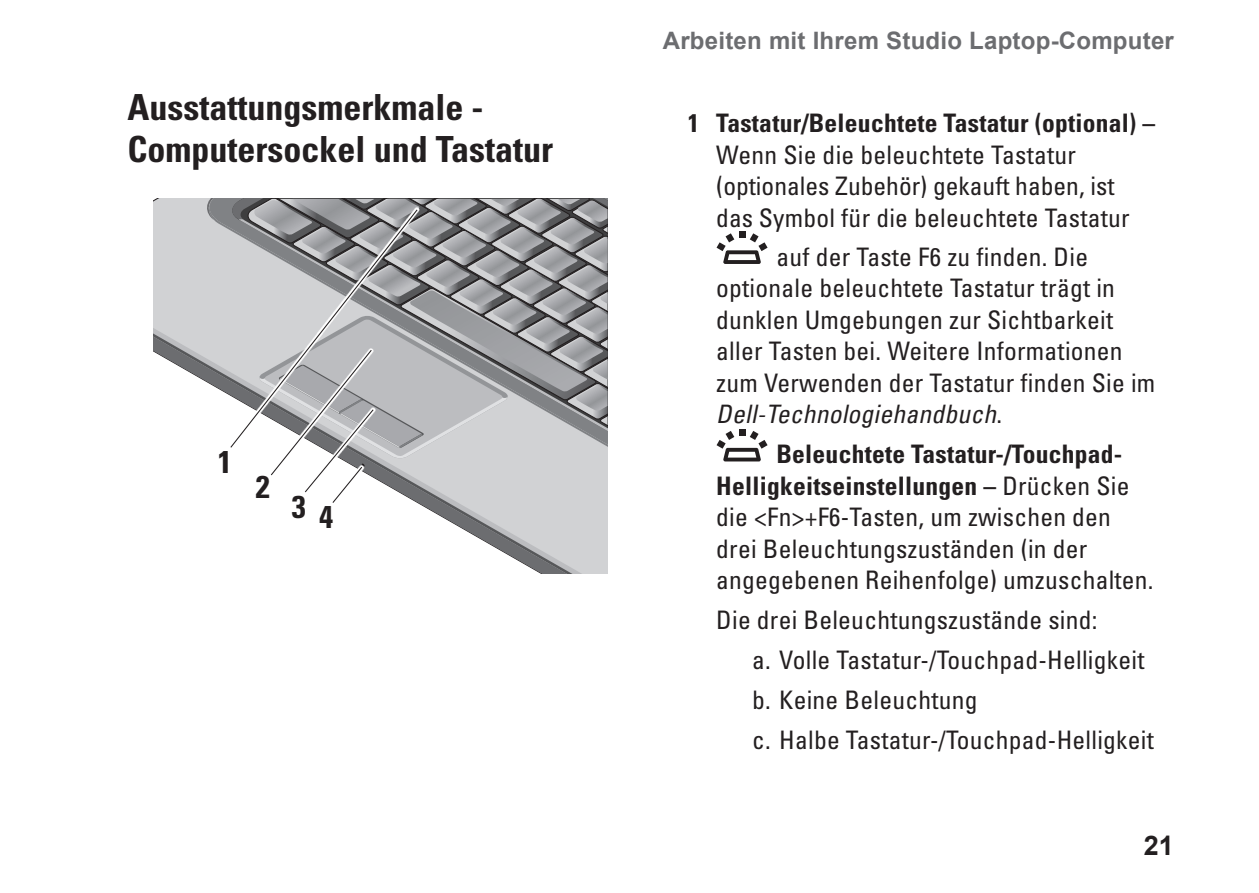
<style>
.page{position:relative;width:1259px;height:893px;background:#fff}
.page>*{position:absolute;margin:0;border:0;box-sizing:border-box;transform-origin:0 0}
.t1{font:700 condensed 36px/42px "Univers";color:#231f20}
.t2{font:700 condensed 31.5px "Univers";color:#231f20}
.t3{font:700 27px "Arial";color:#231f20}
.t4{font:condensed 25.5px/31.5px "Univers";letter-spacing:.01em;color:#231f20}
.t5{font:700 condensed 25.5px "Univers";letter-spacing:.01em;color:#231f20}
.t6{font:italic condensed 25.5px "Univers 57";color:#231f20}
.t7{font:700 24px "Arial";letter-spacing:.01em;color:#6c6d70}
.s1{font-family:"Univers";font-style:normal}
.s2{font-weight:700}
</style>
<div class="page">
<svg style="left:154px;top:263px;width:453px;height:310px"></svg>
<svg style="left:207px;top:504px;width:400px;height:37px"></svg>
<div style="left:495px;top:504px;width:112px;height:21px;background:#d1d2d4"></div>
<svg style="left:228px;top:504px;width:267px;height:21px"></svg>
<div style="left:268px;top:347px;width:181px;height:205px;background:#fff"></div>
<div style="left:302px;top:407px;width:149px;height:162px;background:#fff"></div>
<div style="left:330px;top:464px;width:109px;height:116px;background:#fff"></div>
<svg style="left:203px;top:199px;width:404px;height:305px;background:#b2b2b5"></svg>
<div style="left:739px;top:231px;width:6px;height:7px;background:#231f20"></div>
<svg style="left:716px;top:233px;width:51px;height:31px"></svg>
<div style="left:739px;top:429px;width:6px;height:7px;background:#231f20"></div>
<svg style="left:716px;top:431px;width:51px;height:30px"></svg>
<h1 class="t1" style="left:128px;top:86px;width:427px">Ausstattungsmerkmale -<br>Computersockel und Tastatur</h1>
<p class="t2" style="left:218px;top:442px;width:15px">1</p>
<p class="t2" style="left:256px;top:468px;width:15px">2</p>
<p class="t2" style="left:292px;top:492px;width:43px">3 4</p>
<p class="t7" style="left:663px;top:25px;width:512px">Arbeiten mit Ihrem Studio Laptop-Computer</p>
<p class="t5" style="left:688px;top:107px;width:469px">1 Tastatur/Beleuchtete Tastatur (optional) –</p>
<p class="t4" style="left:716px;top:139px;width:415px">Wenn Sie die beleuchtete Tastatur (optionales Zubehör) gekauft haben, ist das Symbol für die beleuchtete Tastatur</p>
<p class="t4" style="left:716px;top:241px;width:440px;text-indent:60px">auf der Taste F6 zu finden. Die optionale beleuchtete Tastatur trägt in dunklen Umgebungen zur Sichtbarkeit aller Tasten bei. Weitere Informationen zum Verwenden der Tastatur finden Sie im</p>
<p class="t6" style="left:716px;top:398px;width:288px">Dell-Technologiehandbuch<span class="s1">.</span></p>
<p class="t4" style="left:716px;top:438px;width:439px;text-indent:60px"><span class="s2">Beleuchtete Tastatur-/Touchpad-Helligkeitseinstellungen –</span> Drücken Sie die &lt;Fn&gt;+F6-Tasten, um zwischen den drei Beleuchtungszuständen (in der angegebenen Reihenfolge) umzuschalten.</p>
<p class="t4" style="left:752px;top:600px;width:403px;line-height:39.9px;text-indent:-36px">Die drei Beleuchtungszustände sind:<br>a. Volle Tastatur-/Touchpad-Helligkeit b. Keine Beleuchtung<br>c. Halbe Tastatur-/Touchpad-Helligkeit</p>
<p class="t3" style="left:1144px;top:827px;width:32px">21</p>
</div>
